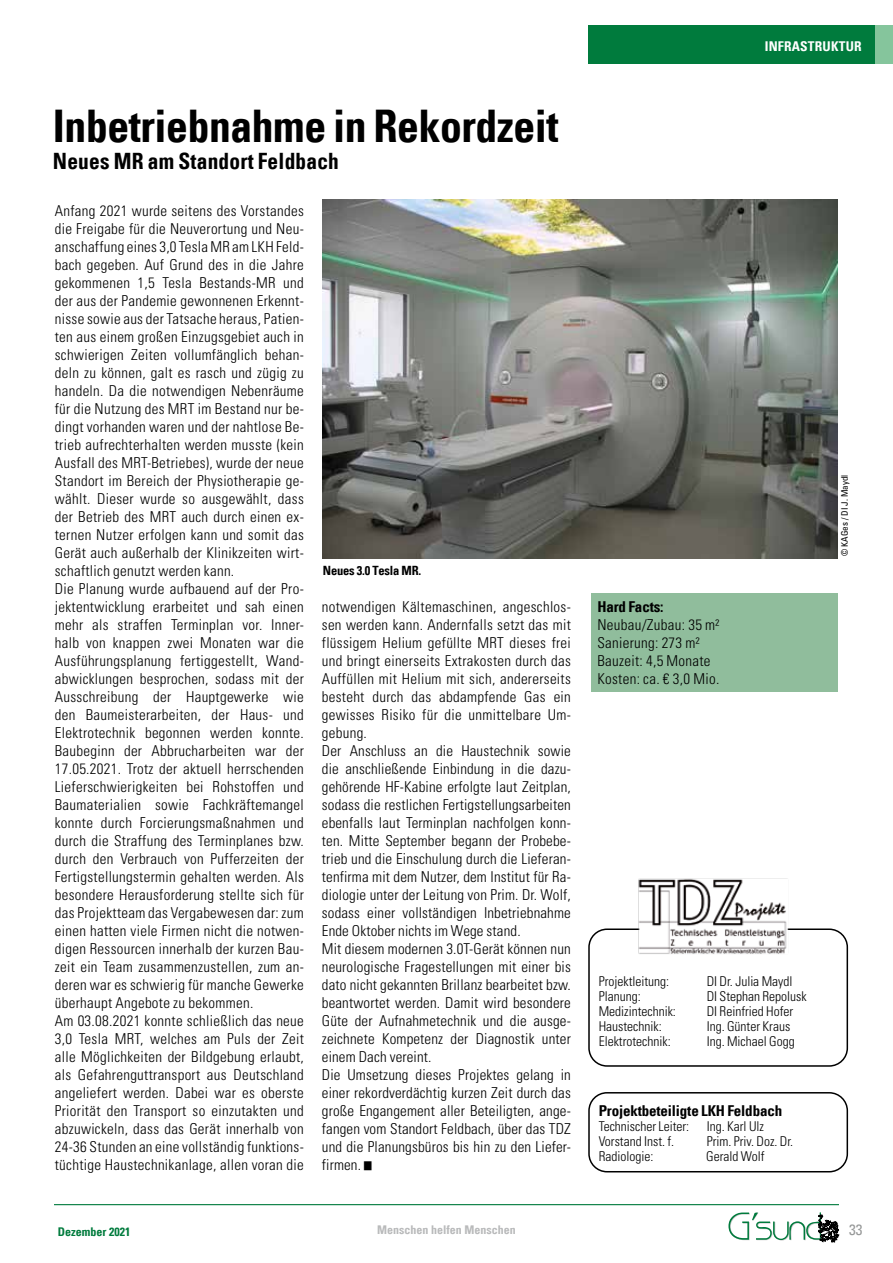
<style>
.page{position:relative;width:893px;height:1263px;background:#fff}
.page>*{position:absolute;margin:0;border:0;box-sizing:border-box;transform-origin:0 0}
.t1{font:italic 700 condensed 45px "Univers";letter-spacing:-.01em;color:#000}
.t2{font:700 condensed 22.5px "Univers";letter-spacing:.01em;color:#000;scale:.95 1}
.t3{font:300 condensed 15px/18px "Univers LT Std";letter-spacing:.02em;color:#000}
.t4{font:italic 700 condensed 15px "Univers";letter-spacing:-.01em;color:#000}
.t5{font:condensed 15px "Univers";color:#969898}
.t6{font:300 condensed 13.5px "Univers LT Std";color:#000}
.t7{font:700 condensed 13.5px "Univers";letter-spacing:.015em;color:#fff}
.t8{font:700 condensed 12.75px "Univers";letter-spacing:-.02em;color:#000}
.t9{font:700 condensed 12px "Univers";color:#b9babb}
.t10{font:700 condensed 12px "Univers";color:#007b3d}
.t11{font:condensed 9px "Univers";color:#000}
</style>
<div class="page">
<hr style="left:54px;top:1204px;width:785px;height:1px;background:#007b3d">
<svg style="left:728px;top:1212px;width:111px;height:30px"></svg>
<div style="left:591px;top:593px;width:247px;height:98px;background:#90bd9c"></div>
<div style="left:588px;top:928px;width:260px;height:139px;border:2px solid #000;border-radius:18px"></div>
<img style="left:633px;top:878px;width:158px;height:76px">
<div style="left:588px;top:1092px;width:260px;height:80px;border:2px solid #000;border-radius:18px"></div>
<img style="left:323px;top:199px;width:514px;height:359px">
<div style="left:588px;top:26px;width:305px;height:38px;background:#007b3d"></div>
<div style="left:876px;top:26px;width:17px;height:38px;background:#85c59c"></div>
<h1 class="t1" style="left:53px;top:98px;width:507px">Inbetriebnahme in Rekordzeit</h1>
<h2 class="t2" style="left:53px;top:147px;width:303px">Neues MR am Standort Feldbach</h2>
<p class="t7" style="left:765px;top:37px;width:98px">INFRASTRUKTUR</p>
<p class="t3" style="left:55px;top:202px;width:251px">Anfang 2021 wurde seitens des Vorstandes die Freigabe für die Neuverortung und Neu&shy;anschaffung eines 3,0 Tesla MR am LKH Feld&shy;bach gegeben. Auf Grund des in die Jahre gekommenen 1,5 Tesla Bestands-MR und der aus der Pandemie gewonnenen Erkennt&shy;nisse sowie aus der Tatsache heraus, Patien&shy;ten aus einem großen Einzugsgebiet auch in schwierigen Zeiten vollumfänglich behan&shy;deln zu können, galt es rasch und zügig zu handeln. Da die notwendigen Nebenräume für die Nutzung des MRT im Bestand nur be&shy;dingt vorhanden waren und der nahtlose Be&shy;trieb aufrechterhalten werden musste (kein Ausfall des MRT-Betriebes), wurde der neue Standort im Bereich der Physiotherapie ge&shy;wählt. Dieser wurde so ausgewählt, dass der Betrieb des MRT auch durch einen ex&shy;ternen Nutzer erfolgen kann und somit das Gerät auch außerhalb der Klinikzeiten wirt&shy;schaftlich genutzt werden kann.<br>Die Planung wurde aufbauend auf der Pro&shy;jektentwicklung erarbeitet und sah einen mehr als straffen Terminplan vor. Inner&shy;halb von knappen zwei Monaten war die Ausführungsplanung fertiggestellt, Wand&shy;abwicklungen besprochen, sodass mit der Ausschreibung der Hauptgewerke wie den Baumeisterarbeiten, der Haus- und Elektrotechnik begonnen werden konnte.<br>Baubeginn der Abbrucharbeiten war der 17.05.2021. Trotz der aktuell herrschenden Lieferschwierigkeiten bei Rohstoffen und Baumaterialien sowie Fachkräftemangel konnte durch Forcierungsmaßnahmen und durch die Straffung des Terminplanes bzw. durch den Verbrauch von Pufferzeiten der Fertigstellungstermin gehalten werden. Als besondere Herausforderung stellte sich für das Projektteam das Vergabewesen dar: zum einen hatten viele Firmen nicht die notwen&shy;digen Ressourcen innerhalb der kurzen Bau&shy;zeit ein Team zusammenzustellen, zum an&shy;deren war es schwierig für manche Gewerke überhaupt Angebote zu bekommen.<br>Am 03.08.2021 konnte schließlich das neue 3,0 Tesla MRT, welches am Puls der Zeit alle Möglichkeiten der Bildgebung erlaubt, als Gefahrenguttransport aus Deutschland angeliefert werden. Dabei war es oberste Priorität den Transport so einzutakten und abzuwickeln, dass das Gerät innerhalb von 24-36 Stunden an eine vollständig funktions&shy;tüchtige Haustechnikanlage, allen voran die</p>
<p class="t8" style="left:323px;top:562px;width:100px">Neues 3.0 Tesla MR.</p>
<p class="t3" style="left:322px;top:598px;width:251px">notwendigen Kältemaschinen, angeschlos&shy;sen werden kann. Andernfalls setzt das mit flüssigem Helium gefüllte MRT dieses frei und bringt einerseits Extrakosten durch das Auffüllen mit Helium mit sich, andererseits besteht durch das abdampfende Gas ein gewisses Risiko für die unmittelbare Um&shy;gebung.<br>Der Anschluss an die Haustechnik sowie die anschließende Einbindung in die dazu&shy;gehörende HF-Kabine erfolgte laut Zeitplan, sodass die restlichen Fertigstellungsarbeiten ebenfalls laut Terminplan nachfolgen konn&shy;ten. Mitte September begann der Probebe&shy;trieb und die Einschulung durch die Lieferan&shy;tenfirma mit dem Nutzer, dem Institut für Ra&shy;diologie unter der Leitung von Prim. Dr. Wolf, sodass einer vollständigen Inbetriebnahme Ende Oktober nichts im Wege stand.<br>Mit diesem modernen 3.0T-Gerät können nun neurologische Fragestellungen mit einer bis dato nicht gekannten Brillanz bearbeitet bzw. beantwortet werden. Damit wird besondere Güte der Aufnahmetechnik und die ausge&shy;zeichnete Kompetenz der Diagnostik unter einem Dach vereint.<br>Die Umsetzung dieses Projektes gelang in einer rekordverdächtig kurzen Zeit durch das große Engangement aller Beteiligten, ange&shy;fangen vom Standort Feldbach, über das TDZ und die Planungsbüros bis hin zu den Liefer&shy;firmen. <sup>█</sup></p>
<p class="t4" style="left:597px;top:597px;width:68px">Hard Facts:</p>
<p class="t3" style="left:597px;top:616px;width:124px">Neubau/Zubau: 35 m²<br>Sanierung: 273 m²<br>Bauzeit: 4,5 Monate<br>Kosten: ca. € 3,0 Mio.</p>
<p class="t6" style="left:599px;top:973px;width:72px">Projektleitung:</p>
<p class="t6" style="left:707px;top:973px;width:87px">DI Dr. Julia Maydl</p>
<p class="t6" style="left:599px;top:988px;width:43px">Planung:</p>
<p class="t6" style="left:707px;top:988px;width:102px">DI Stephan Repolusk</p>
<p class="t6" style="left:599px;top:1003px;width:79px">Medizintechnik:</p>
<p class="t6" style="left:707px;top:1003px;width:88px">DI Reinfried Hofer</p>
<p class="t6" style="left:599px;top:1018px;width:64px">Haustechnik:</p>
<p class="t6" style="left:707px;top:1018px;width:85px">Ing. Günter Kraus</p>
<p class="t6" style="left:599px;top:1033px;width:73px">Elektrotechnik:</p>
<p class="t6" style="left:707px;top:1033px;width:89px">Ing. Michael Gogg</p>
<p class="t4" style="left:599px;top:1101px;width:185px">Projektbeteiligte LKH Feldbach</p>
<p class="t6" style="left:599px;top:1118px;width:92px">Technischer Leiter:</p>
<p class="t6" style="left:707px;top:1118px;width:59px">Ing. Karl Ulz</p>
<p class="t6" style="left:599px;top:1133px;width:77px">Vorstand Inst. f.</p>
<p class="t6" style="left:707px;top:1133px;width:88px">Prim. Priv. Doz. Dr.</p>
<p class="t6" style="left:599px;top:1148px;width:56px">Radiologie:</p>
<p class="t6" style="left:706px;top:1148px;width:60px">Gerald Wolf</p>
<p class="t11" style="left:839px;top:556px;width:83px;rotate:-90deg">© KAGes / DI J. Maydl</p>
<p class="t10" style="left:58px;top:1224px;width:74px">Dezember 2021</p>
<p class="t9" style="left:377px;top:1223px;width:140px">Menschen helfen Menschen</p>
<p class="t5" style="left:849px;top:1220px;width:15px">33</p>
</div>
